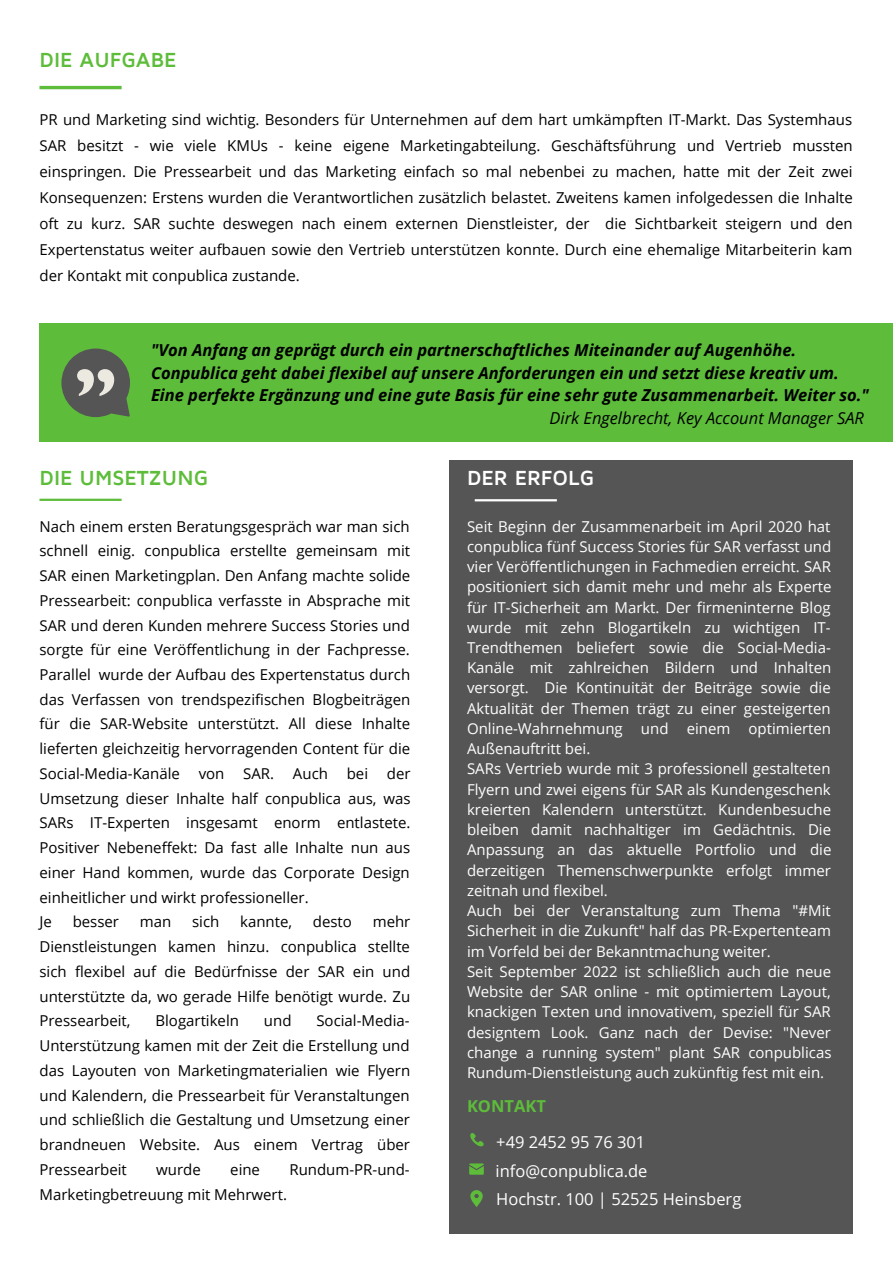
<style>
.page{position:relative;width:893px;height:1264px;background:#fff}
.page>*{position:absolute;margin:0;border:0;box-sizing:border-box;transform-origin:0 0}
.t1{font:700 21px "Maven Pro";color:#5dbd3a}
.t2{font:700 21px "Maven Pro";color:#fff}
.t3{font:italic 700 16.5px/22.5px "Open Sans";color:#000}
.t4{font:16.5px "Open Sans";color:#fff}
.t5{font:italic 16.5px "Open Sans";color:#000}
.t6{font:700 16.5px "Open Sans";color:#5dbd3a}
.t7{font:15px/24.8px "Open Sans";color:#000;text-align:justify}
.t8{font:15px/20.2px "Open Sans";color:#fff;text-align:justify}
</style>
<div class="page">
<hr style="left:39px;top:86px;width:83px;height:3px;background:#5dbd3a">
<hr style="left:39px;top:498px;width:83px;height:3px;background:#5dbd3a">
<div style="left:449px;top:459px;width:404px;height:774px;background:#555"></div>
<div style="left:39px;top:323px;width:853px;height:119px;background:#5dbd3a"></div>
<hr style="left:474px;top:499px;width:83px;height:2px;background:#fff">
<svg style="left:61px;top:348px;width:69px;height:69px"></svg>
<svg style="left:469px;top:1163px;width:15px;height:11px"></svg>
<svg style="left:470px;top:1190px;width:12px;height:16px"></svg>
<svg style="left:470px;top:1133px;width:14px;height:14px"></svg>
<p class="t1" style="left:39px;top:47px;width:139px">DIE AUFGABE</p>
<p class="t7" style="left:39px;top:107px;width:814px;line-height:25.8px">PR und Marketing sind wichtig. Besonders für Unternehmen auf dem hart umkämpften IT-Markt. Das Systemhaus SAR besitzt - wie viele KMUs - keine eigene Marketingabteilung. Geschäftsführung und Vertrieb mussten einspringen. Die Pressearbeit und das Marketing einfach so mal nebenbei zu machen, hatte mit der Zeit zwei Konsequenzen: Erstens wurden die Verantwortlichen zusätzlich belastet. Zweitens kamen infolgedessen die Inhalte oft zu kurz. SAR suchte deswegen nach einem externen Dienstleister, der die Sichtbarkeit steigern und den Expertenstatus weiter aufbauen sowie den Vertrieb unterstützen konnte. Durch eine ehemalige Mitarbeiterin kam der Kontakt mit conpublica zustande.</p>
<p class="t3" style="left:151px;top:338px;width:719px">"Von Anfang an geprägt durch ein partnerschaftliches Miteinander auf Augenhöhe.<br>Conpublica geht dabei flexibel auf unsere Anforderungen ein und setzt diese kreativ um.<br>Eine perfekte Ergänzung und eine gute Basis für eine sehr gute Zusammenarbeit. Weiter so."</p>
<p class="t5" style="left:549px;top:406px;width:316px">Dirk Engelbrecht, Key Account Manager SAR</p>
<p class="t1" style="left:39px;top:464px;width:170px">DIE UMSETZUNG</p>
<p class="t7" style="left:39px;top:513px;width:372px">Nach einem ersten Beratungsgespräch war man sich schnell einig. conpublica erstellte gemeinsam mit SAR einen Marketingplan. Den Anfang machte solide Pressearbeit: conpublica verfasste in Absprache mit SAR und deren Kunden mehrere Success Stories und sorgte für eine Veröffentlichung in der Fachpresse.<br>Parallel wurde der Aufbau des Expertenstatus durch das Verfassen von trendspezifischen Blogbeiträgen für die SAR-Website unterstützt. All diese Inhalte lieferten gleichzeitig hervorragenden Content für die Social-Media-Kanäle von</p>
<p class="t7" style="left:39px;top:760px;width:373px;text-indent:347px">der Umsetzung dieser Inhalte half conpublica aus, was SARs IT-Experten insgesamt enorm entlastete.<br>Positiver Nebeneffekt: Da fast alle Inhalte nun aus einer Hand kommen, wurde das Corporate Design einheitlicher und wirkt professioneller.</p>
<p class="t7" style="left:39px;top:909px;width:14px">Je</p>
<p class="t7" style="left:73px;top:909px;width:48px">besser</p>
<p class="t7" style="left:140px;top:909px;width:33px">man</p>
<p class="t7" style="left:192px;top:909px;width:29px">sich</p>
<p class="t7" style="left:240px;top:909px;width:53px">kannte,</p>
<p class="t7" style="left:313px;top:909px;width:41px">desto</p>
<p class="t7" style="left:243px;top:760px;width:32px">SAR.</p>
<p class="t7" style="left:293px;top:760px;width:36px">Auch</p>
<p class="t7" style="left:347px;top:760px;width:23px">bei</p>
<p class="t7" style="left:39px;top:909px;width:372px;text-indent:333px">mehr Dienstleistungen kamen hinzu. conpublica stellte sich flexibel auf die Bedürfnisse der SAR ein und unterstützte da, wo gerade Hilfe benötigt wurde. Zu Pressearbeit,</p>
<p class="t7" style="left:39px;top:1008px;width:372px;text-indent:277px">Social-Media-Unterstützung kamen mit der Zeit die Erstellung und das Layouten von Marketingmaterialien wie Flyern und Kalendern, die Pressearbeit für Veranstaltungen und schließlich die Gestaltung und Umsetzung einer brandneuen Website. Aus einem Vertrag über Pressearbeit</p>
<p class="t7" style="left:155px;top:1008px;width:85px">Blogartikeln</p>
<p class="t7" style="left:264px;top:1008px;width:29px">und</p>
<p class="t7" style="left:156px;top:1156px;width:46px">wurde</p>
<p class="t7" style="left:230px;top:1156px;width:31px">eine</p>
<p class="t7" style="left:289px;top:1156px;width:122px">Rundum-PR-und-</p>
<p class="t7" style="left:39px;top:1181px;width:249px">Marketingbetreuung mit Mehrwert.</p>
<p class="t2" style="left:467px;top:464px;width:128px">DER ERFOLG</p>
<p class="t8" style="left:467px;top:515px;width:366px">Seit Beginn der Zusammenarbeit im April 2020 hat conpublica fünf Success Stories für SAR verfasst und vier Veröffentlichungen in Fachmedien erreicht. SAR positioniert sich damit mehr und mehr als Experte für IT-Sicherheit am Markt. Der firmeninterne Blog wurde mit zehn Blogartikeln zu wichtigen IT-Trendthemen beliefert sowie die Social-Media-Kanäle mit zahlreichen Bildern und Inhalten versorgt. Die Kontinuität der Beiträge sowie die Aktualität der Themen trägt zu einer gesteigerten Online-Wahrnehmung und einem optimierten Außenauftritt bei.</p>
<p class="t8" style="left:467px;top:758px;width:366px">SARs Vertrieb wurde mit 3 professionell gestalteten Flyern und zwei eigens für SAR als Kundengeschenk kreierten Kalendern unterstützt. Kundenbesuche bleiben damit nachhaltiger im Gedächtnis. Die Anpassung an das aktuelle Portfolio und die derzeitigen Themenschwerpunkte erfolgt immer zeitnah und flexibel.</p>
<p class="t8" style="left:467px;top:900px;width:365px">Auch bei der Veranstaltung zum Thema "#Mit Sicherheit in die Zukunft" half das PR-Expertenteam im Vorfeld bei der Bekanntmachung weiter.</p>
<p class="t8" style="left:467px;top:960px;width:366px">Seit September 2022 ist schließlich auch die neue Website der SAR online - mit optimiertem Layout, knackigen Texten und innovativem, speziell für SAR designtem Look. Ganz nach der Devise: "Never change a running system" plant SAR conpublicas Rundum-Dienstleistung auch zukünftig fest mit ein.</p>
<p class="t6" style="left:467px;top:1094px;width:80px">KONTAKT</p>
<p class="t4" style="left:496px;top:1130px;width:150px">+49 2452 95 76 301</p>
<p class="t4" style="left:495px;top:1158px;width:153px">info@conpublica.de</p>
<p class="t4" style="left:496px;top:1187px;width:247px">Hochstr. 100 | 52525 Heinsberg</p>
</div>
